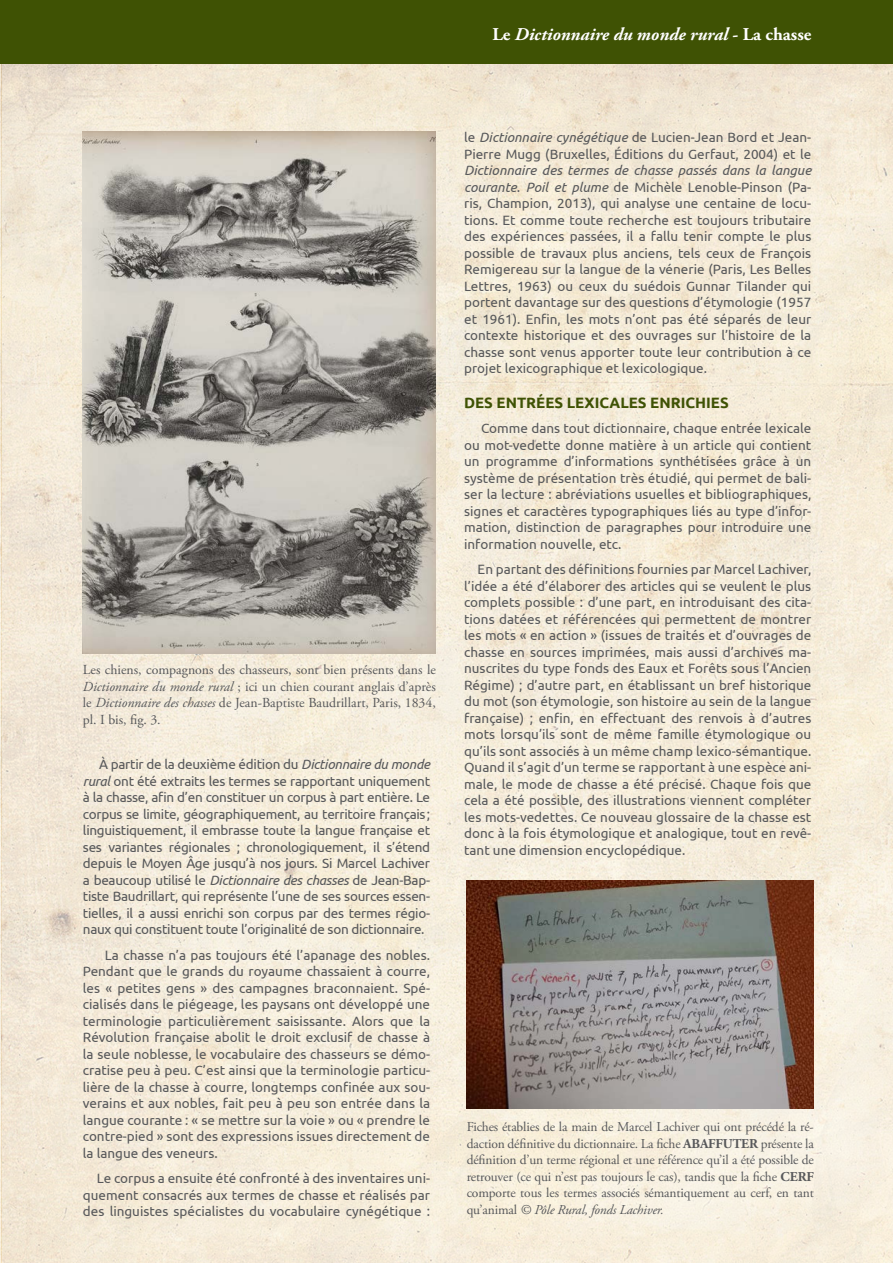
<style>
.page{position:relative;width:893px;height:1263px;background:#fff}
.page>*{position:absolute;margin:0;border:0;box-sizing:border-box;transform-origin:0 0}
.t1{font:italic 700 18px "Adobe Garamond Pro";color:#fff}
.t2{font:700 15px "Ubuntu";color:#3f5204}
.t3{font:13.8px/16.8px "Adobe Garamond Pro";color:#57585a;text-align:justify}
.t4{font:13.5px/16.5px "Ubuntu";color:#57585a;text-align:justify}
.t5{font:13.5px/16.5px "Adobe Garamond Pro";letter-spacing:-.01em;color:#57585a;text-align:justify}
.s1{font-style:normal}
.s2{font-style:italic}
.s3{font-weight:700}
</style>
<div class="page">
<img style="left:0;top:64px;width:893px;height:1199px">
<div style="left:0;top:0;width:893px;height:64px;background:#3f5204"></div>
<img style="left:467px;top:880px;width:347px;height:229px">
<img style="left:83px;top:132px;width:353px;height:521px">
<p class="t1" style="left:492px;top:24px;width:320px"><span class="s1">Le</span> Dictionnaire du monde rural <span class="s1">- La chasse</span></p>
<p class="t3" style="left:83px;top:661px;width:354px">Les chiens, compagnons des chasseurs, sont bien présents dans le <span class="s2">Dictionnaire du monde rural</span> ; ici un chien courant anglais d’après le <span class="s2">Dictionnaire des chasses</span> de Jean-Baptiste Baudrillart, Paris, 1834, pl. I bis, fig. 3.</p>
<p class="t4" style="left:83px;top:756px;width:349px;text-indent:16px">À partir de la deuxième édition du <span class="s2">Dictionnaire du monde rural</span> ont été extraits les termes se rapportant uniquement à la chasse, afin d’en constituer un corpus à part entière. Le corpus se limite, géographiquement, au territoire français; linguistiquement, il embrasse toute la langue française et ses variantes régionales ; chronologiquement, il s’étend depuis le Moyen Âge jusqu’à nos jours. Si Marcel Lachiver a beaucoup utilisé le <span class="s2">Dictionnaire des chasses</span> de Jean-Bap&shy;tiste Baudrillart, qui représente l’une de ses sources essen&shy;tielles, il a aussi enrichi son corpus par des termes régio&shy;naux qui constituent toute l’originalité de son dictionnaire.</p>
<p class="t4" style="left:83px;top:946px;width:349px;text-indent:22px">La chasse n’a pas toujours été l’apanage des nobles.<br>Pendant que le grands du royaume chassaient à courre, les « petites gens » des campagnes braconnaient. Spé&shy;cialisés dans le piégeage, les paysans ont développé une terminologie particulièrement saisissante. Alors que la Révolution française abolit le droit exclusif de chasse à la seule noblesse, le vocabulaire des chasseurs se démo&shy;cratise peu à peu. C’est ainsi que la terminologie particu&shy;lière de la chasse à courre, longtemps confinée aux sou&shy;verains et aux nobles, fait peu à peu son entrée dans la langue courante : « se mettre sur la voie » ou « prendre le contre-pied » sont des expressions issues directement de la langue des veneurs.</p>
<p class="t4" style="left:83px;top:1170px;width:349px;text-indent:14px">Le corpus a ensuite été confronté à des inventaires uni&shy;quement consacrés aux termes de chasse et réalisés par des linguistes spécialistes du vocabulaire cynégétique :</p>
<p class="t4" style="left:464px;top:129px;width:349px">le <span class="s2">Dictionnaire cynégétique</span> de Lucien-Jean Bord et Jean-Pierre Mugg (Bruxelles, Éditions du Gerfaut, 2004) et le <span class="s2">Dictionnaire des termes de chasse passés dans la langue courante. Poil et plume</span> de Michèle Lenoble-Pinson (Pa&shy;ris, Champion, 2013), qui analyse une centaine de locu&shy;tions. Et comme toute recherche est toujours tributaire des expériences passées, il a fallu tenir compte le plus possible de travaux plus anciens, tels ceux de François Remigereau sur la langue de la vénerie (Paris, Les Belles Lettres, 1963) ou ceux du suédois Gunnar Tilander qui portent davantage sur des questions d’étymologie (1957 et 1961). Enfin, les mots n’ont pas été séparés de leur contexte historique et des ouvrages sur l’histoire de la chasse sont venus apporter toute leur contribution à ce projet lexicographique et lexicologique.</p>
<p class="t2" style="left:464px;top:393px;width:266px">DES ENTRÉES LEXICALES ENRICHIES</p>
<p class="t4" style="left:464px;top:420px;width:349px;text-indent:17px">Comme dans tout dictionnaire, chaque entrée lexicale ou mot-vedette donne matière à un article qui contient un programme d’informations synthétisées grâce à un système de présentation très étudié, qui permet de bali&shy;ser la lecture : abréviations usuelles et bibliographiques, signes et caractères typographiques liés au type d’infor&shy;mation, distinction de paragraphes pour introduire une information nouvelle, etc.</p>
<p class="t4" style="left:464px;top:561px;width:349px;text-indent:14px">En partant des définitions fournies par Marcel Lachiver, l’idée a été d’élaborer des articles qui se veulent le plus complets possible : d’une part, en introduisant des cita&shy;tions datées et référencées qui permettent de montrer les mots « en action » (issues de traités et d’ouvrages de chasse en sources imprimées, mais aussi d’archives ma&shy;nuscrites du type fonds des Eaux et Forêts sous l’Ancien Régime) ; d’autre part, en établissant un bref historique du mot (son étymologie, son histoire au sein de la langue française) ; enfin, en effectuant des renvois à d’autres mots lorsqu’ils sont de même famille étymologique ou qu’ils sont associés à un même champ lexico-sémantique.<br>Quand il s’agit d’un terme se rapportant à une espèce ani&shy;male, le mode de chasse a été précisé. Chaque fois que cela a été possible, des illustrations viennent compléter les mots-vedettes. Ce nouveau glossaire de la chasse est donc à la fois étymologique et analogique, tout en revê&shy;tant une dimension encyclopédique.</p>
<p class="t5" style="left:467px;top:1119px;width:349px">Fiches établies de la main de Marcel Lachiver qui ont précédé la ré&shy;daction définitive du dictionnaire. La fiche <span class="s3">ABAFFUTER</span> présente la définition d’un terme régional et une référence qu’il a été possible de retrouver (ce qui n’est pas toujours le cas), tandis que la fiche <span class="s3">CERF </span>comporte tous les termes associés sémantiquement au cerf, en tant qu’animal <span class="s2">© Pôle Rural, fonds Lachiver.</span></p>
</div>
